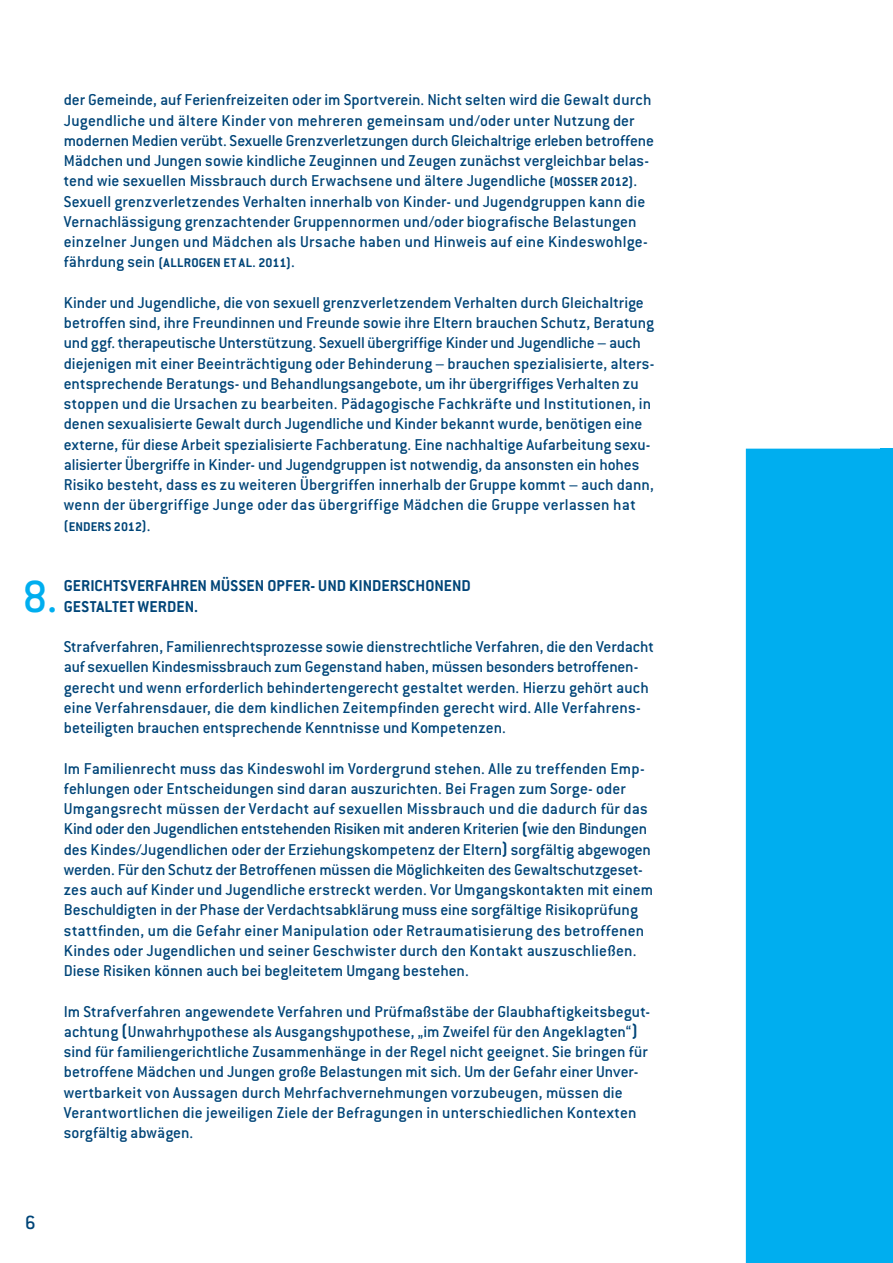
<style>
.page{position:relative;width:893px;height:1263px;background:#fff}
.page>*{position:absolute;margin:0;border:0;box-sizing:border-box;transform-origin:0 0}
.t1{font:500 49.35px "Conduit ITC";color:#00aeef}
.t2{font:500 21px "Conduit ITC";color:#004578}
.t3{font:500 17.25px/20.2px "Conduit ITC";letter-spacing:.005em;color:#004578}
.t4{font:700 17.25px/20.2px "Conduit ITC";letter-spacing:.005em;color:#004578}
.t5{font:700 13.8px "Conduit ITC";letter-spacing:.015em;color:#004578}
.s1{font-weight:700;font-size:13.8px}
.s2{font-weight:500;font-size:17.25px}
.s3{font-weight:700}
</style>
<div class="page">
<div style="left:746px;top:449px;width:134px;height:814px;background:#00aeef"></div>
<div style="left:880px;top:449px;width:13px;height:814px;background:#00aeef"></div>
<p class="t3" style="left:64px;top:90px;width:592px">der Gemeinde, auf Ferienfreizeiten oder im Sportverein. Nicht selten wird die Gewalt durch Jugendliche und ältere Kinder von mehreren gemeinsam und/oder unter Nutzung der modernen Medien verübt. Sexuelle Grenzverletzungen durch Gleichaltrige erleben betroffene Mädchen und Jungen sowie kindliche Zeuginnen und Zeugen zunächst vergleichbar belas&shy;tend wie sexuellen Missbrauch durch Erwachsene und ältere Jugendliche <span class="s1">(MOSSER 2012)</span>.<br>Sexuell grenzverletzendes Verhalten innerhalb von Kinder- und Jugendgruppen kann die Vernachlässigung grenzachtender Gruppennormen und/oder biografische Belastungen einzelner Jungen und Mädchen als Ursache haben und Hinweis auf eine Kindeswohlge-</p>
<p class="t5" style="left:64px;top:255px;width:233px"><span class="s2">fährdung sein</span> (ALLROGEN ET AL. 2011)<span class="s2">.</span></p>
<p class="t3" style="left:64px;top:292px;width:592px">Kinder und Jugendliche, die von sexuell grenzverletzendem Verhalten durch Gleichaltrige betroffen sind, ihre Freundinnen und Freunde sowie ihre Eltern brauchen Schutz, Beratung und ggf. therapeutische Unterstützung. Sexuell übergriffige Kinder und Jugendliche – auch diejenigen mit einer Beeinträchtigung oder Behinderung – brauchen spezialisierte, alters&shy;entsprechende Beratungs- und Behandlungsangebote, um ihr übergriffiges Verhalten zu stoppen und die Ursachen zu bearbeiten. Pädagogische Fachkräfte und Institutionen, in denen sexualisierte Gewalt durch Jugendliche und Kinder bekannt wurde, benötigen eine externe, für diese Arbeit spezialisierte Fachberatung. Eine nachhaltige Aufarbeitung sexu&shy;alisierter Übergriffe in Kinder- und Jugendgruppen ist notwendig, da ansonsten ein hohes Risiko besteht, dass es zu weiteren Übergriffen innerhalb der Gruppe kommt – auch dann, wenn der übergriffige Junge oder das übergriffige Mädchen die Gruppe verlassen hat</p>
<p class="t5" style="left:64px;top:518px;width:88px">(ENDERS 2012)<span class="s2">.</span></p>
<h1 class="t1" style="left:23px;top:568px;width:37px">8.</h1>
<p class="t4" style="left:64px;top:575px;width:408px">GERICHTSVERFAHREN MÜSSEN OPFER- UND KINDERSCHONEND<br>GESTALTET WERDEN.</p>
<p class="t3" style="left:64px;top:636px;width:592px">Strafverfahren, Familienrechtsprozesse sowie dienstrechtliche Verfahren, die den Verdacht auf sexuellen Kindesmissbrauch zum Gegenstand haben, müssen besonders betroffenen&shy;gerecht und wenn erforderlich behindertengerecht gestaltet werden. Hierzu gehört auch eine Verfahrensdauer, die dem kindlichen Zeitempfinden gerecht wird. Alle Verfahrens&shy;beteiligten brauchen entsprechende Kenntnisse und Kompetenzen.</p>
<p class="t3" style="left:64px;top:758px;width:591px">Im Familienrecht muss das Kindeswohl im Vordergrund stehen. Alle zu treffenden Emp&shy;fehlungen oder Entscheidungen sind daran auszurichten. Bei Fragen zum Sorge- oder Umgangsrecht müssen der Verdacht auf sexuellen Missbrauch und die dadurch für das Kind oder den Jugendlichen entstehenden Risiken mit anderen Kriterien <span class="s3">(</span>wie den Bindungen des Kindes/Jugendlichen oder der Erziehungskompetenz der Eltern<span class="s3">)</span> sorgfältig abgewogen werden. Für den Schutz der Betroffenen müssen die Möglichkeiten des Gewaltschutzgeset&shy;zes auch auf Kinder und Jugendliche erstreckt werden. Vor Umgangskontakten mit einem Beschuldigten in der Phase der Verdachtsabklärung muss eine sorgfältige Risikoprüfung stattfinden, um die Gefahr einer Manipulation oder Retraumatisierung des betroffenen Kindes oder Jugendlichen und seiner Geschwister durch den Kontakt auszuschließen.<br>Diese Risiken können auch bei begleitetem Umgang bestehen.</p>
<p class="t3" style="left:64px;top:1001px;width:588px">Im Strafverfahren angewendete Verfahren und Prüfmaßstäbe der Glaubhaftigkeitsbegut&shy;achtung <span class="s3">(</span>Unwahrhypothese als Ausgangshypothese, „im Zweifel für den Angeklagten“<span class="s3">) </span>sind für familiengerichtliche Zusammenhänge in der Regel nicht geeignet. Sie bringen für betroffene Mädchen und Jungen große Belastungen mit sich. Um der Gefahr einer Unver&shy;wertbarkeit von Aussagen durch Mehrfachvernehmungen vorzubeugen, müssen die Verantwortlichen die jeweiligen Ziele der Befragungen in unterschiedlichen Kontexten sorgfältig abwägen.</p>
<p class="t2" style="left:25px;top:1211px;width:12px">6</p>
</div>
